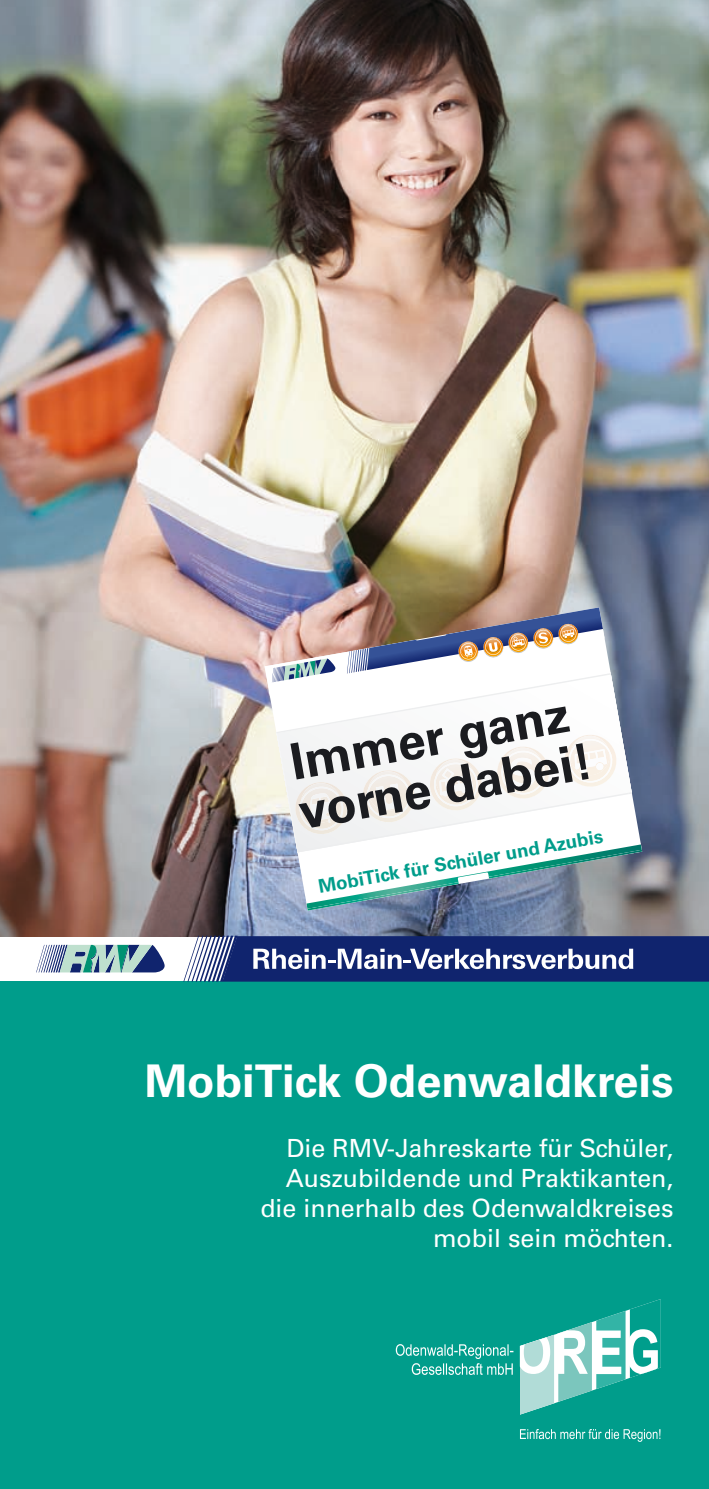
<style>
.page{position:relative;width:709px;height:1489px;background:#fff}
.page>*{position:absolute;margin:0;border:0;box-sizing:border-box;transform-origin:0 0}
.t1{font:700 50px/50px "Univers";color:#1b1c20}
.t2{font:700 45px "Univers";color:#fff}
.t3{font:25px/30px "Univers";color:#fff;text-align:right}
.t4{font:700 18.75px "Univers";color:#009d8b}
</style>
<div class="page">
<img style="left:0;top:0;width:709px;height:936px">
<div style="left:0;top:981px;width:709px;height:507px;background:#009d8b"></div>
<svg style="left:520px;top:1429px;width:140px;height:12px"></svg>
<svg style="left:396px;top:1344px;width:117px;height:30px"></svg>
<svg style="left:520px;top:1299px;width:140px;height:115px"></svg>
<svg style="left:36px;top:944px;width:129px;height:28px;background:#83a3b1"></svg>
<svg style="left:183px;top:935px;width:526px;height:46px;background:#3f4f8a"></svg>
<img style="left:265px;top:607px;width:377px;height:304px">
<h1 class="t1" style="left:286px;top:738px;width:299px;rotate:-10deg">Immer ganz vorne dabei!</h1>
<p class="t4" style="left:317px;top:875px;width:290px;rotate:-10deg">MobiTick für Schüler und Azubis</p>
<h2 class="t2" style="left:145px;top:1054px;width:530px">MobiTick Odenwaldkreis</h2>
<p class="t3" style="left:260px;top:1133px;width:415px">Die RMV-Jahreskarte für Schüler,<br>Auszubildende und Praktikanten, die innerhalb des Odenwaldkreises mobil sein möchten.</p>
</div>
